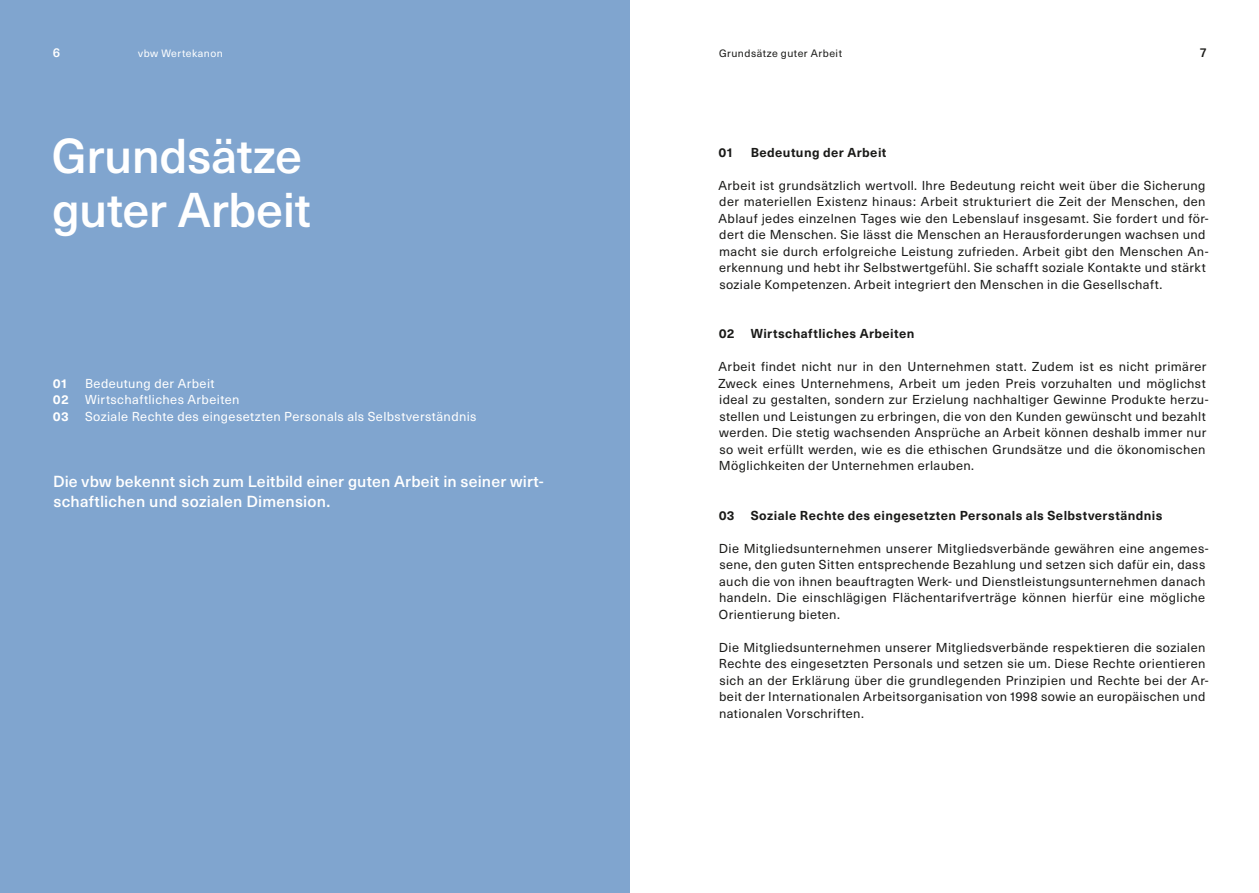
<style>
.page{position:relative;width:1259px;height:893px;background:#fff}
.page>*{position:absolute;margin:0;border:0;box-sizing:border-box;transform-origin:0 0}
.t1{font:500 48px/53.2px "Neue Haas Unica Pro";letter-spacing:-.01em;color:#fff}
.t2{font:500 15.75px/20.2px "Neue Haas Unica Pro";letter-spacing:.01em;color:#fff}
.t3{font:12.75px/16.5px "Neue Haas Unica Pro";letter-spacing:.03em;color:#1a1a18}
.t4{font:700 12.75px "Neue Haas Unica Pro";letter-spacing:.035em;color:#1a1a18}
.t5{font:12.75px "Neue Haas Unica Pro";letter-spacing:.03em;color:#fff}
.t6{font:700 12.75px "Neue Haas Unica Pro";color:#fff}
.t7{font:500 12.75px "Neue Haas Unica Pro";color:#1a1a18}
.t8{font:500 12.75px "Neue Haas Unica Pro";color:#fff}
.t9{font:10.5px "Neue Haas Unica Pro";letter-spacing:.045em;color:#1a1a18}
.t10{font:10.5px "Neue Haas Unica Pro";letter-spacing:.045em;color:#fff}
</style>
<div class="page">
<div style="left:0;top:0;width:629px;height:893px;background:#80a5cf"></div>
<p class="t8" style="left:53px;top:45px;width:9px">6</p>
<p class="t10" style="left:138px;top:47px;width:86px">vbw Wertekanon</p>
<h1 class="t1" style="left:52px;top:130px;width:261px">Grundsätze guter Arbeit</h1>
<p class="t6" style="left:53px;top:376px;width:15px">01</p>
<p class="t5" style="left:85px;top:376px;width:131px">Bedeutung der Arbeit</p>
<p class="t6" style="left:53px;top:392px;width:17px">02</p>
<p class="t5" style="left:85px;top:392px;width:156px">Wirtschaftliches Arbeiten</p>
<p class="t6" style="left:53px;top:409px;width:17px">03</p>
<p class="t5" style="left:85px;top:409px;width:393px">Soziale Rechte des eingesetzten Personals als Selbstverständnis</p>
<p class="t2" style="left:53px;top:471px;width:492px">Die vbw bekennt sich zum Leitbild einer guten Arbeit in seiner wirt&shy;schaftlichen und sozialen Dimension.</p>
<p class="t9" style="left:719px;top:47px;width:124px">Grundsätze guter Arbeit</p>
<p class="t7" style="left:1200px;top:45px;width:8px">7</p>
<p class="t4" style="left:718px;top:145px;width:15px">01</p>
<p class="t4" style="left:750px;top:145px;width:137px">Bedeutung der Arbeit</p>
<p class="t3" style="left:718px;top:177px;width:491px">Arbeit ist grundsätzlich wertvoll. Ihre Bedeutung reicht weit über die Sicherung der materiellen Existenz hinaus: Arbeit strukturiert die Zeit der Menschen, den Ablauf jedes einzelnen Tages wie den Lebenslauf insgesamt. Sie fordert und för&shy;dert die Menschen. Sie lässt die Menschen an Herausforderungen wachsen und macht sie durch erfolgreiche Leistung zufrieden. Arbeit gibt den Menschen An&shy;erkennung und hebt ihr Selbstwertgefühl. Sie schafft soziale Kontakte und stärkt soziale Kompetenzen. Arbeit integriert den Menschen in die Gesellschaft.</p>
<p class="t4" style="left:718px;top:326px;width:17px">02</p>
<p class="t4" style="left:750px;top:326px;width:165px">Wirtschaftliches Arbeiten</p>
<p class="t3" style="left:718px;top:359px;width:492px">Arbeit findet nicht nur in den Unternehmen statt. Zudem ist es nicht primärer Zweck eines Unternehmens, Arbeit um jeden Preis vorzuhalten und möglichst ideal zu gestalten, sondern zur Erzielung nachhaltiger Gewinne Produkte herzu&shy;stellen und Leistungen zu erbringen, die von den Kunden gewünscht und bezahlt werden. Die stetig wachsenden Ansprüche an Arbeit können deshalb immer nur so weit erfüllt werden, wie es die ethischen Grundsätze und die ökonomischen Möglichkeiten der Unternehmen erlauben.</p>
<p class="t4" style="left:718px;top:508px;width:17px">03</p>
<p class="t4" style="left:750px;top:508px;width:413px">Soziale Rechte des eingesetzten Personals als Selbstverständnis</p>
<p class="t3" style="left:719px;top:540px;width:491px">Die Mitgliedsunternehmen unserer Mitgliedsverbände gewähren eine angemes&shy;sene, den guten Sitten entsprechende Bezahlung und setzen sich dafür ein, dass auch die von ihnen beauftragten Werk- und Dienstleistungsunternehmen danach handeln. Die einschlägigen Flächentarifverträge können hierfür eine mögliche Orientierung bieten.</p>
<p class="t3" style="left:719px;top:639px;width:491px">Die Mitgliedsunternehmen unserer Mitgliedsverbände respektieren die sozialen Rechte des eingesetzten Personals und setzen sie um. Diese Rechte orientieren sich an der Erklärung über die grundlegenden Prinzipien und Rechte bei der Ar&shy;beit der Internationalen Arbeitsorganisation von 1998 sowie an europäischen und nationalen Vorschriften.</p>
</div>
